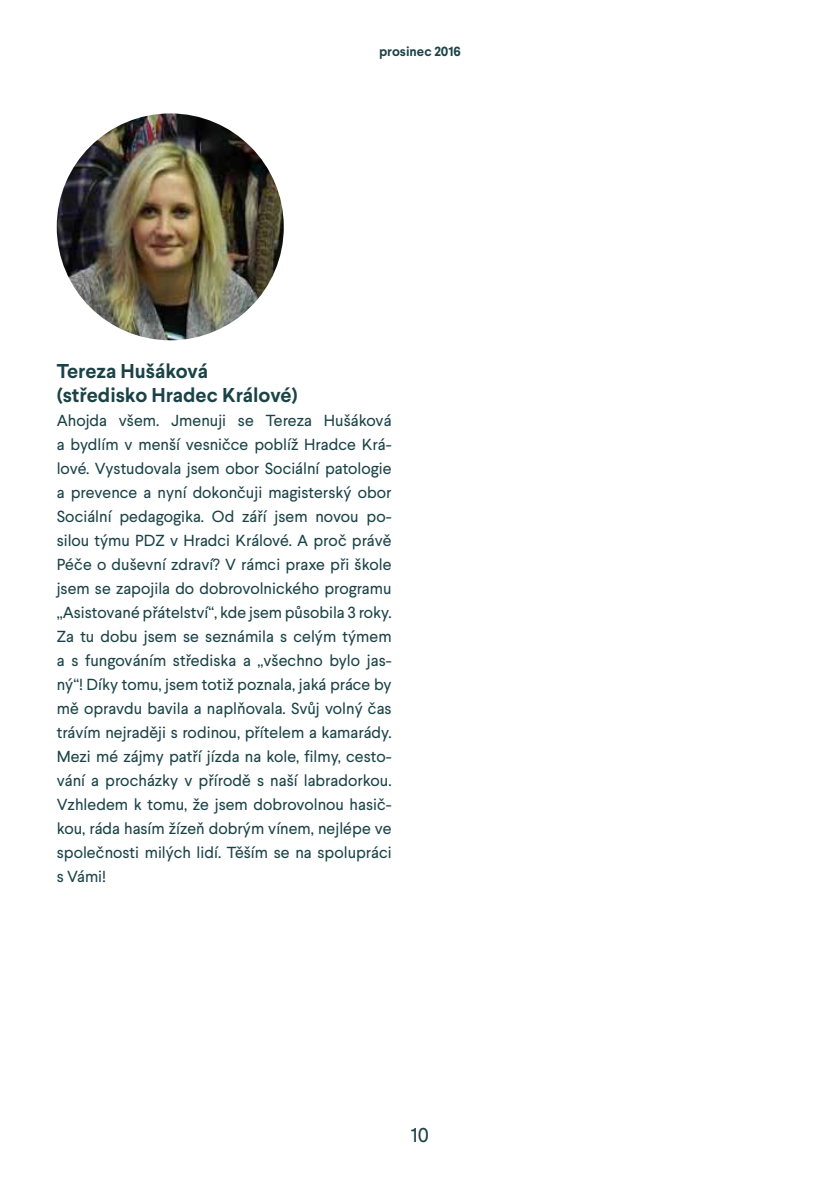
<style>
.page{position:relative;width:840px;height:1191px;background:#fff}
.page>*{position:absolute;margin:0;border:0;box-sizing:border-box;transform-origin:0 0}
.t1{font:700 20px/24px "Larsseit";color:#1b4347}
.t2{font:20px "Larsseit";color:#1b4347}
.t3{font:16px/24px "Larsseit";color:#1b4347;text-align:justify}
.t4{font:700 13.2px "Larsseit";color:#1b4347}
</style>
<div class="page">
<img style="left:57px;top:113px;width:226px;height:227px;border-radius:113px">
<p class="t4" style="left:379px;top:43px;width:83px">prosinec 2016</p>
<p class="t1" style="left:57px;top:358px;width:242px">Tereza Hušáková (středisko Hradec Králové)</p>
<p class="t3" style="left:57px;top:408px;width:336px">Ahojda všem. Jmenuji se Tereza Hušáková a bydlím v menší vesničce poblíž Hradce Krá&shy;lové. Vystudovala jsem obor Sociální patologie a prevence a nyní dokončuji magisterský obor Sociální pedagogika. Od září jsem novou po&shy;silou týmu PDZ v Hradci Králové. A proč právě Péče o duševní zdraví? V rámci praxe při škole jsem se zapojila do dobrovolnického programu „Asistované přátelství“, kde jsem působila 3 roky.<br>Za tu dobu jsem se seznámila s celým týmem a s fungováním střediska a „všechno bylo jas&shy;ný“! Díky tomu, jsem totiž poznala, jaká práce by mě opravdu bavila a naplňovala. Svůj volný čas trávím nejraději s rodinou, přítelem a kamarády.<br>Mezi mé zájmy patří jízda na kole, filmy, cesto&shy;vání a procházky v přírodě s naší labradorkou.<br>Vzhledem k tomu, že jsem dobrovolnou hasič&shy;kou, ráda hasím žízeň dobrým vínem, nejlépe ve společnosti milých lidí. Těším se na spolupráci s Vámi!</p>
<p class="t2" style="left:411px;top:1122px;width:19px">10</p>
</div>
